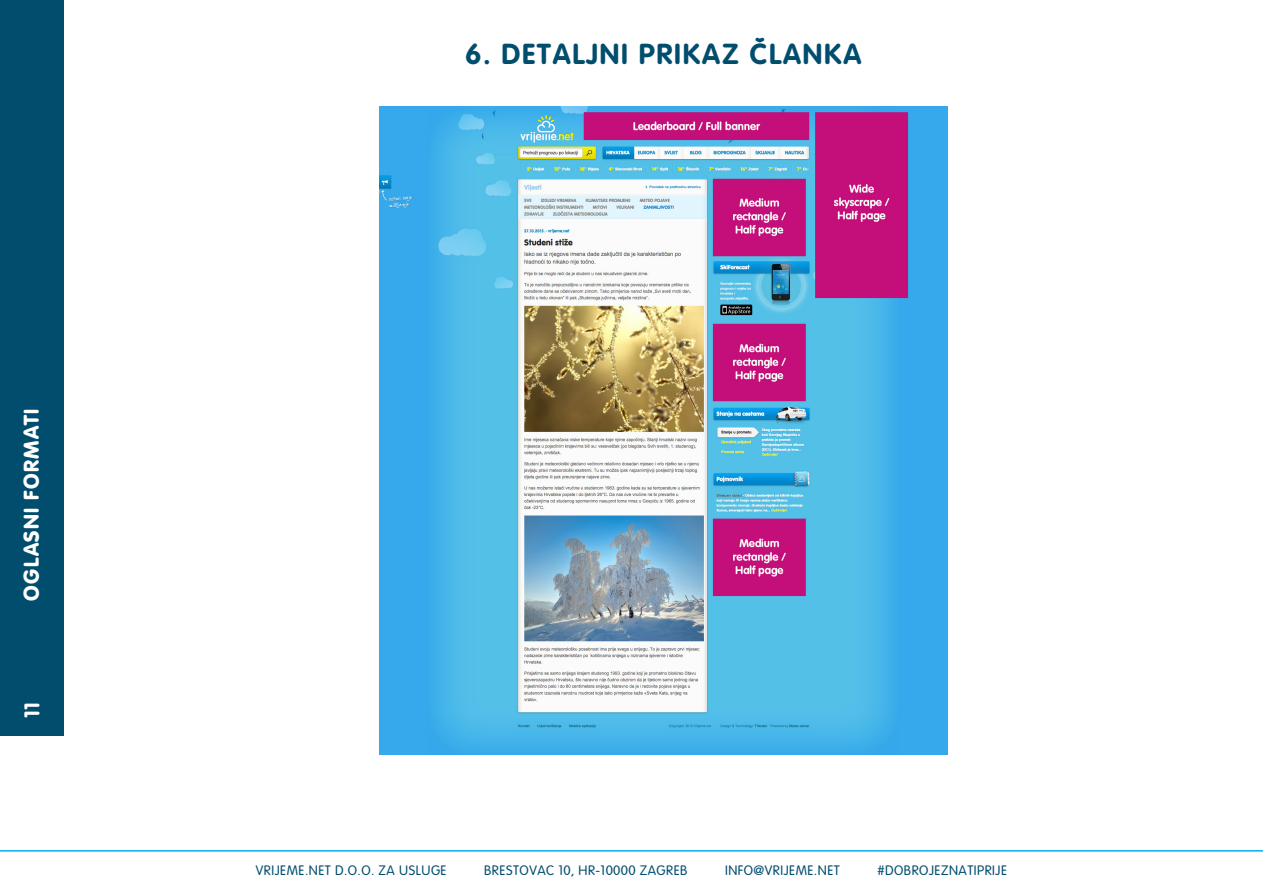
<style>
.page{position:relative;width:1263px;height:893px;background:#fff}
.page>*{position:absolute;margin:0;border:0;box-sizing:border-box;transform-origin:0 0}
.Main_Header{font:700 28.5px "VA Ground";letter-spacing:.065em;color:#014d6e}
.t1{font:900 21px "VA Ground";letter-spacing:.065em;color:#fff}
.t2{font:700 21px "VA Ground";color:#fff}
.t3{font:300 13.5px "VA Ground";letter-spacing:.04em;color:#014d6e}
</style>
<div class="page">
<div style="left:0;top:0;width:63px;height:736px;background:#014d6e"></div>
<hr style="left:0;top:850px;width:1263px;height:2px;background:#00aeef">
<img style="left:379px;top:107px;width:568px;height:647px">
<p class="t1" style="left:19px;top:600px;width:194px;rotate:-90deg">OGLASNI FORMATI</p>
<h2 class="t2" style="left:20px;top:718px;width:17px;rotate:-90deg">11</h2>
<p class="Main_Header" style="left:465px;top:38px;width:398px">6. DETALJNI PRIKAZ ČLANKA</p>
<p class="t3" style="left:256px;top:863px;width:192px">VRIJEME.NET D.O.O. ZA USLUGE</p>
<p class="t3" style="left:484px;top:863px;width:205px">BRESTOVAC 10, HR-10000 ZAGREB</p>
<p class="t3" style="left:725px;top:863px;width:116px">INFO@VRIJEME.NET</p>
<p class="t3" style="left:877px;top:863px;width:131px">#DOBROJEZNATIPRIJE</p>
</div>
